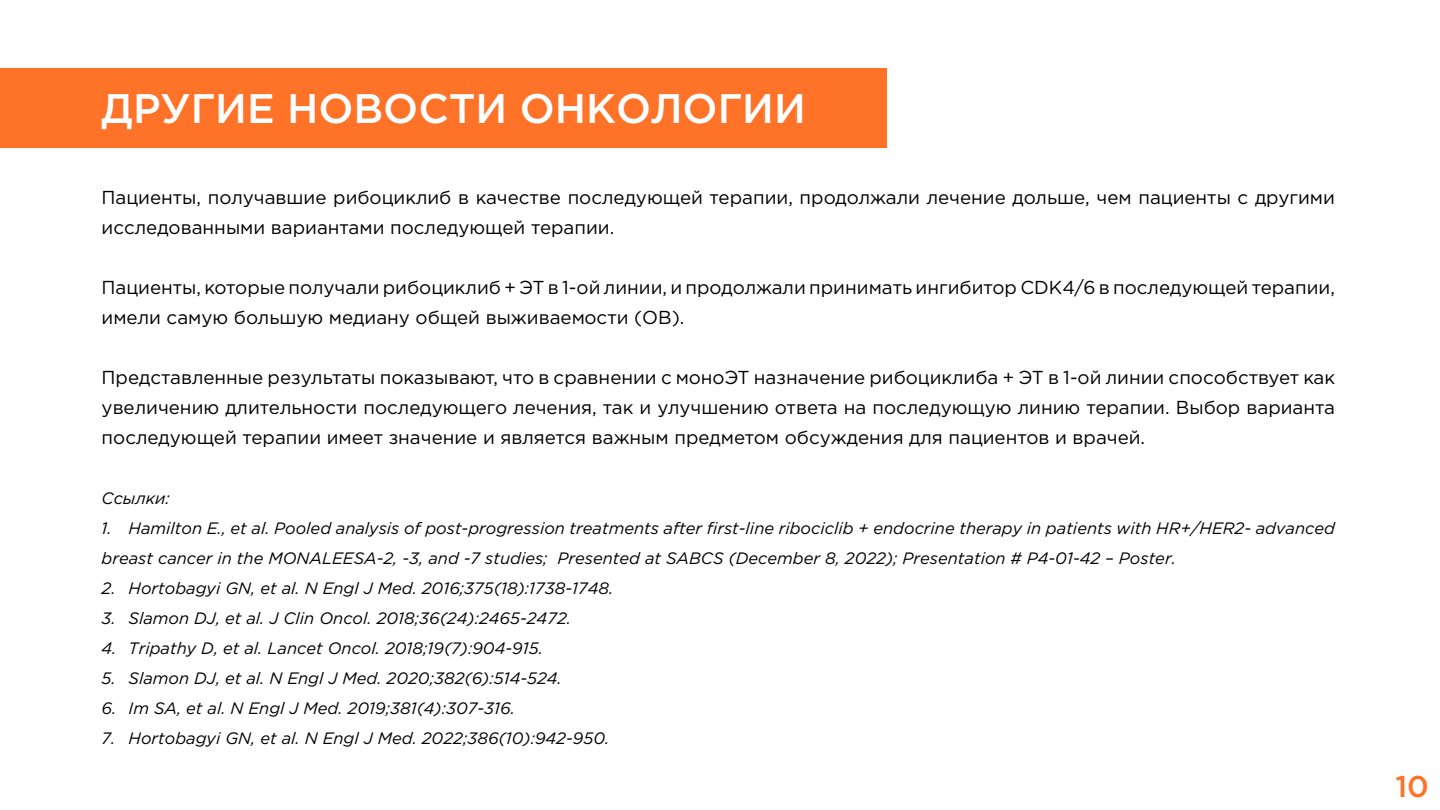
<style>
.page{position:relative;width:1440px;height:810px;background:#fff}
.page>*{position:absolute;margin:0;border:0;box-sizing:border-box;transform-origin:0 0}
.t1{font:500 41.25px "Gotham Pro";color:#fff}
.t2{font:500 30px "Gotham Pro";color:#ff7329}
.t3{font:18.75px/30px "Gotham Pro";color:#000}
.t4{font:italic 16.5px/30px "Gotham Pro";color:#000}
</style>
<div class="page">
<div style="left:0;top:68px;width:886px;height:80px;background:#ff7329"></div>
<h1 class="t1" style="left:102px;top:85px;width:706px">ДРУГИЕ НОВОСТИ ОНКОЛОГИИ</h1>
<p class="t3" style="left:102px;top:183px;width:1235px">Пациенты, получавшие рибоциклиб в качестве последующей терапии, продолжали лечение дольше, чем пациенты с другими исследованными вариантами последующей терапии.</p>
<p class="t3" style="left:102px;top:273px;width:1235px">Пациенты, которые получали рибоциклиб + ЭТ в 1-ой линии, и продолжали принимать ингибитор CDK4/6 в последующей терапии, имели самую большую медиану общей выживаемости (ОВ).</p>
<p class="t3" style="left:102px;top:363px;width:1235px;text-align:justify">Представленные результаты показывают, что в сравнении с моноЭТ назначение рибоциклиба + ЭТ в 1-ой линии способствует как увеличению длительности последующего лечения, так и улучшению ответа на последующую линию терапии. Выбор варианта последующей терапии имеет значение и является важным предметом обсуждения для пациентов и врачей.</p>
<p class="t4" style="left:102px;top:483px;width:70px">Ссылки:</p>
<p class="t4" style="left:102px;top:513px;width:1235px">1. Hamilton E., et al. Pooled analysis of post-progression treatments after first-line ribociclib + endocrine therapy in patients with HR+/HER2- advanced breast cancer in the MONALEESA-2, -3, and -7 studies; Presented at SABCS (December 8, 2022); Presentation # P4-01-42 – Poster.</p>
<p class="t4" style="left:102px;top:573px;width:513px">2. Hortobagyi GN, et al. N Engl J Med. 2016;375(18):1738-1748.</p>
<p class="t4" style="left:102px;top:603px;width:471px">3. Slamon DJ, et al. J Clin Oncol. 2018;36(24):2465-2472.</p>
<p class="t4" style="left:102px;top:633px;width:443px">4. Tripathy D, et al. Lancet Oncol. 2018;19(7):904-915.</p>
<p class="t4" style="left:102px;top:663px;width:462px">5. Slamon DJ, et al. N Engl J Med. 2020;382(6):514-524.</p>
<p class="t4" style="left:102px;top:693px;width:415px">6. Im SA, et al. N Engl J Med. 2019;381(4):307-316.</p>
<p class="t4" style="left:102px;top:723px;width:509px">7. Hortobagyi GN, et al. N Engl J Med. 2022;386(10):942-950.</p>
<h2 class="t2" style="left:1395px;top:770px;width:35px">10</h2>
</div>
